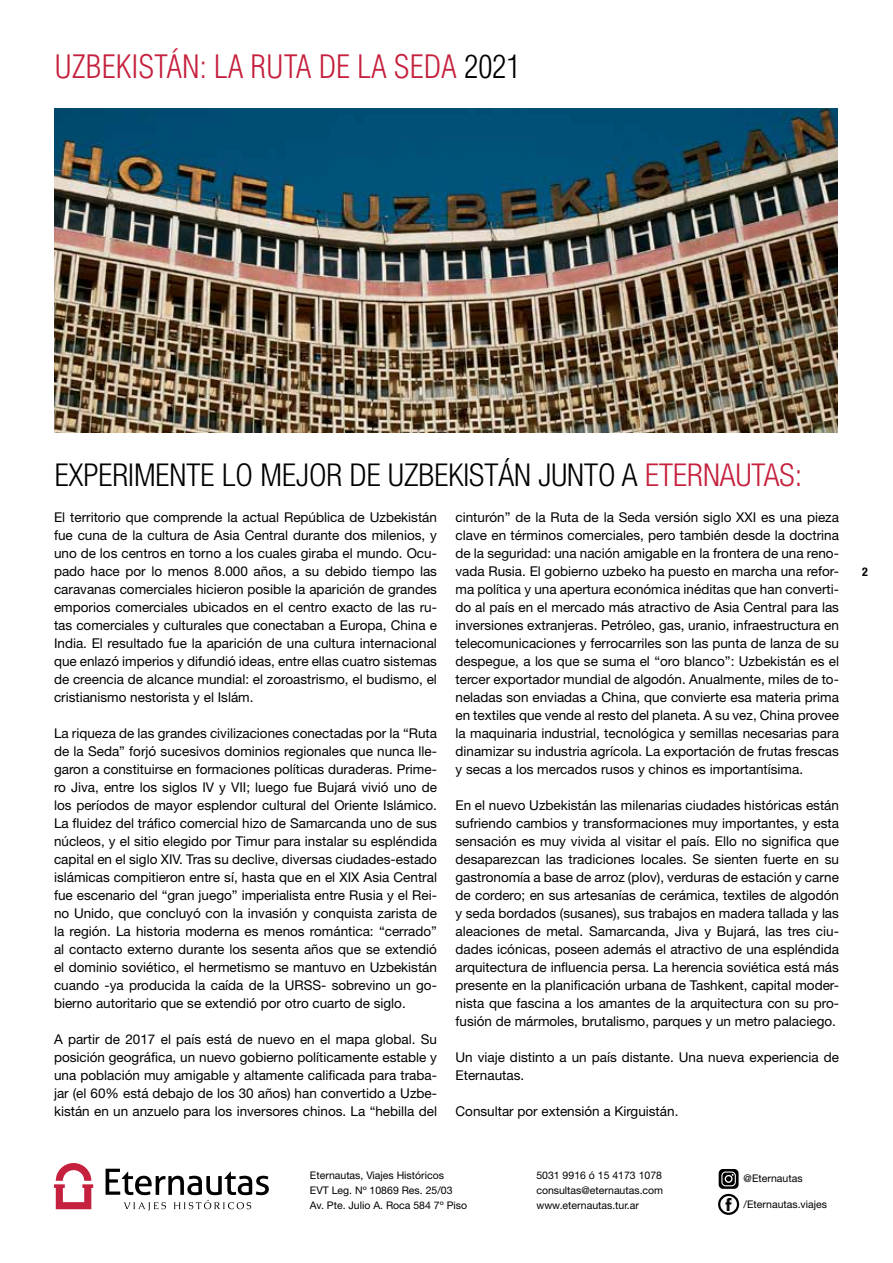
<style>
.page{position:relative;width:893px;height:1263px;background:#fff}
.page>*{position:absolute;margin:0;border:0;box-sizing:border-box;transform-origin:0 0}
.t1{font:300 condensed 31.5px "Helvetica Neue";color:#000}
.t2{font:300 condensed 31.5px "Helvetica LT Std";color:#c5203d}
.t3{font:13.5px/18px "Helvetica Neue";color:#000;text-align:justify}
.t4{font:700 condensed 12px "Helvetica Neue";color:#000}
.t5{font:10.5px/15px "Helvetica Neue";color:#000}
.s1{color:#000}
.s2{color:#c5203d}
</style>
<div class="page">
<svg style="left:54px;top:1163px;width:39px;height:46px"></svg>
<svg style="left:106px;top:1169px;width:163px;height:42px"></svg>
<svg style="left:723px;top:1198px;width:12px;height:12px"></svg>
<div style="left:718px;top:1194px;width:21px;height:21px;border:2px solid #000;border-radius:50%"></div>
<svg style="left:719px;top:1169px;width:20px;height:20px"></svg>
<img style="left:54px;top:108px;width:783px;height:324px">
<h1 class="t2" style="left:54px;top:47px;width:467px">UZBEKISTÁN: LA RUTA DE LA SEDA <span class="s1">2021</span></h1>
<h1 class="t1" style="left:55px;top:457px;width:749px">EXPERIMENTE LO MEJOR DE UZBEKISTÁN JUNTO A <span class="s2">ETERNAUTAS:</span></h1>
<p class="t3" style="left:54px;top:508px;width:385px">El territorio que comprende la actual República de Uzbekistán fue cuna de la cultura de Asia Central durante dos milenios, y uno de los centros en torno a los cuales giraba el mundo. Ocu&shy;pado hace por lo menos 8.000 años, a su debido tiempo las caravanas comerciales hicieron posible la aparición de grandes emporios comerciales ubicados en el centro exacto de las ru&shy;tas comerciales y culturales que conectaban a Europa, China e India. El resultado fue la aparición de una cultura internacional que enlazó imperios y difundió ideas, entre ellas cuatro sistemas de creencia de alcance mundial: el zoroastrismo, el budismo, el cristianismo nestorista y el Islám.</p>
<p class="t3" style="left:54px;top:724px;width:385px">La riqueza de las grandes civilizaciones conectadas por la “Ruta de la Seda” forjó sucesivos dominios regionales que nunca lle&shy;garon a constituirse en formaciones políticas duraderas. Prime&shy;ro Jiva, entre los siglos IV y VII; luego fue Bujará vivió uno de los períodos de mayor esplendor cultural del Oriente Islámico.<br>La fluidez del tráfico comercial hizo de Samarcanda uno de sus núcleos, y el sitio elegido por Timur para instalar su espléndida capital en el siglo XIV. Tras su declive, diversas ciudades-estado islámicas compitieron entre sí, hasta que en el XIX Asia Central fue escenario del “gran juego” imperialista entre Rusia y el Rei&shy;no Unido, que concluyó con la invasión y conquista zarista de la región. La historia moderna es menos romántica: “cerrado” al contacto externo durante los sesenta años que se extendió el dominio soviético, el hermetismo se mantuvo en Uzbekistán cuando -ya producida la caída de la URSS- sobrevino un go&shy;bierno autoritario que se extendió por otro cuarto de siglo.</p>
<p class="t3" style="left:54px;top:1030px;width:385px">A partir de 2017 el país está de nuevo en el mapa global. Su posición geográfica, un nuevo gobierno políticamente estable y una población muy amigable y altamente calificada para traba&shy;jar (el 60% está debajo de los 30 años) han convertido a Uzbe&shy;kistán en un anzuelo para los inversores chinos. La “hebilla del</p>
<p class="t3" style="left:455px;top:508px;width:385px">cinturón” de la Ruta de la Seda versión siglo XXI es una pieza clave en términos comerciales, pero también desde la doctrina de la seguridad: una nación amigable en la frontera de una reno&shy;vada Rusia. El gobierno uzbeko ha puesto en marcha una refor&shy;ma política y una apertura económica inéditas que han converti&shy;do al país en el mercado más atractivo de Asia Central para las inversiones extranjeras. Petróleo, gas, uranio, infraestructura en telecomunicaciones y ferrocarriles son las punta de lanza de su despegue, a los que se suma el “oro blanco”: Uzbekistán es el tercer exportador mundial de algodón. Anualmente, miles de to&shy;neladas son enviadas a China, que convierte esa materia prima en textiles que vende al resto del planeta. A su vez, China provee la maquinaria industrial, tecnológica y semillas necesarias para dinamizar su industria agrícola. La exportación de frutas frescas y secas a los mercados rusos y chinos es importantísima.</p>
<p class="t3" style="left:455px;top:796px;width:385px">En el nuevo Uzbekistán las milenarias ciudades históricas están sufriendo cambios y transformaciones muy importantes, y esta sensación es muy vivida al visitar el país. Ello no significa que desaparezcan las tradiciones locales. Se sienten fuerte en su gastronomía a base de arroz (plov), verduras de estación y carne de cordero; en sus artesanías de cerámica, textiles de algodón y seda bordados (susanes), sus trabajos en madera tallada y las aleaciones de metal. Samarcanda, Jiva y Bujará, las tres ciu&shy;dades icónicas, poseen además el atractivo de una espléndida arquitectura de influencia persa. La herencia soviética está más presente en la planificación urbana de Tashkent, capital moder&shy;nista que fascina a los amantes de la arquitectura con su pro&shy;fusión de mármoles, brutalismo, parques y un metro palaciego.</p>
<p class="t3" style="left:455px;top:1048px;width:385px">Un viaje distinto a un país distante. Una nueva experiencia de<br>Eternautas.</p>
<p class="t3" style="left:455px;top:1102px;width:224px">Consultar por extensión a Kirguistán.</p>
<p class="t5" style="left:310px;top:1168px;width:159px">Eternautas, Viajes Históricos<br>EVT Leg. Nº 10869 Res. 25/03<br>Av. Pte. Julio A. Roca 584 7º Piso</p>
<p class="t5" style="left:536px;top:1168px;width:128px;text-align:justify">5031 9916 ó 15 4173 1078 consultas@eternautas.com www.eternautas.tur.ar</p>
<p class="t5" style="left:744px;top:1171px;width:60px">@Eternautas</p>
<p class="t5" style="left:744px;top:1196px;width:85px">/Eternautas.viajes</p>
<p class="t4" style="left:862px;top:564px;width:7px">2</p>
</div>
